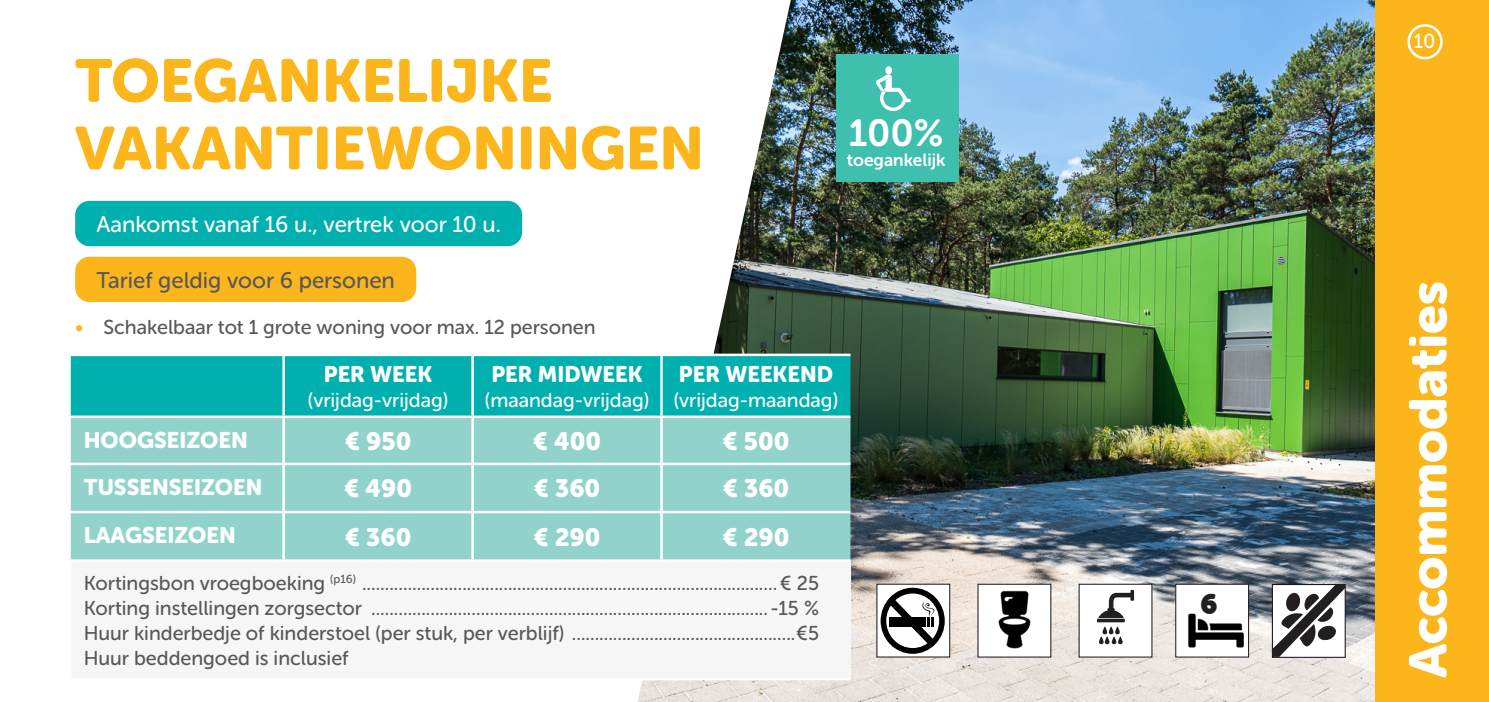
<style>
.page{position:relative;width:1489px;height:702px;background:#fff}
.page>*{position:absolute;margin:0;border:0;box-sizing:border-box;transform-origin:0 0}
.Paragraph_Style_1{font:60px "Museo Sans Rounded 900";color:#fcb61c}
.Paragraph_Style_1-2{font:52.5px "Museo Sans Rounded 900";color:#fff}
.Paragraph_Style_1-3{font:37.5px "Museo Sans Rounded 700";color:#fff}
.t1{font:28px "Museo Sans Rounded";color:#231f20}
.Paragraph_Style_1-4{font:25px "Museo Sans Rounded 900";color:#fff}
.Paragraph_Style_1-5{font:22.5px "Museo Sans Rounded 900";color:#fff}
.arcering_aankomst{font:22.5px "Museo Sans Rounded 500";color:#fff}
.arcering_geel{font:22.5px "Museo Sans Rounded 500";color:#57585a}
.Paragraph_Style_1-6{font:20px "Museo Sans Rounded 500";color:#57585a}
.t2{font:20px "Museo Sans Rounded 500";color:#fff}
.Paragraph_Style_1-7{font:17.5px "Museo Sans Rounded 700";color:#fff}
.s1{color:#fcb61c}
</style>
<div class="page">
<img style="left:637px;top:0;width:738px;height:702px">
<div style="left:836px;top:54px;width:122px;height:128px;background:#3fbfae"></div>
<div style="left:71px;top:356px;width:779px;height:59px;background:#00b0af"></div>
<div style="left:71px;top:418px;width:779px;height:141px;background:#91d3cb"></div>
<div style="left:70px;top:560px;width:780px;height:119px;background:#f6f6f7"></div>
<hr style="left:282px;top:356px;width:3px;height:59px;background:#fff">
<hr style="left:471px;top:356px;width:3px;height:59px;background:#fff">
<hr style="left:660px;top:356px;width:2px;height:59px;background:#fff">
<hr style="left:282px;top:418px;width:3px;height:44px;background:#fff">
<hr style="left:471px;top:418px;width:3px;height:44px;background:#fff">
<hr style="left:660px;top:418px;width:2px;height:44px;background:#fff">
<hr style="left:68px;top:462px;width:215px;height:3px;background:#fff">
<hr style="left:283px;top:462px;width:189px;height:3px;background:#fff">
<hr style="left:282px;top:465px;width:3px;height:46px;background:#fff">
<hr style="left:472px;top:462px;width:189px;height:3px;background:#fff">
<hr style="left:471px;top:465px;width:3px;height:46px;background:#fff">
<hr style="left:661px;top:462px;width:189px;height:3px;background:#fff">
<hr style="left:660px;top:465px;width:2px;height:46px;background:#fff">
<hr style="left:68px;top:511px;width:215px;height:2px;background:#fff">
<hr style="left:283px;top:511px;width:189px;height:2px;background:#fff">
<hr style="left:282px;top:513px;width:3px;height:46px;background:#fff">
<hr style="left:472px;top:511px;width:189px;height:2px;background:#fff">
<hr style="left:471px;top:513px;width:3px;height:46px;background:#fff">
<hr style="left:661px;top:511px;width:189px;height:2px;background:#fff">
<hr style="left:660px;top:513px;width:2px;height:46px;background:#fff">
<hr style="left:472px;top:353px;width:189px;height:3px;background:#fff">
<hr style="left:661px;top:353px;width:189px;height:3px;background:#fff">
<hr style="left:472px;top:415px;width:189px;height:3px;background:#fff">
<hr style="left:661px;top:415px;width:189px;height:3px;background:#fff">
<hr style="left:68px;top:559px;width:215px;height:3px;background:#fff">
<hr style="left:68px;top:562px;width:3px;height:115px;background:#fff">
<hr style="left:283px;top:559px;width:189px;height:3px;background:#fff">
<hr style="left:472px;top:559px;width:189px;height:3px;background:#fff">
<hr style="left:661px;top:559px;width:189px;height:3px;background:#fff">
<hr style="left:68px;top:677px;width:215px;height:3px;background:#fff">
<hr style="left:283px;top:677px;width:189px;height:3px;background:#fff">
<hr style="left:472px;top:677px;width:189px;height:3px;background:#fff">
<hr style="left:661px;top:677px;width:189px;height:3px;background:#fff">
<div style="left:75px;top:201px;width:447px;height:45px;background:#00b0af;border-radius:14px"></div>
<div style="left:75px;top:257px;width:341px;height:45px;background:#fcb61c;border-radius:14px"></div>
<svg style="left:875px;top:66px;width:35px;height:45px"></svg>
<div style="left:977px;top:583px;width:74px;height:74px;background:#fff"></div>
<svg style="left:1272px;top:583px;width:73px;height:74px"></svg>
<div style="left:1078px;top:583px;width:74px;height:74px;background:#fff"></div>
<div style="left:1175px;top:583px;width:73px;height:74px;background:#fff;border:1px solid #241f21"></div>
<img style="left:1188px;top:613px;width:56px;height:35px">
<img style="left:998px;top:590px;width:33px;height:59px">
<svg style="left:1098px;top:590px;width:37px;height:28px"></svg>
<svg style="left:1096px;top:618px;width:28px;height:4px"></svg>
<svg style="left:1099px;top:626px;width:24px;height:18px"></svg>
<div style="left:1375px;top:0;width:113px;height:702px;background:#fcb61c"></div>
<div style="left:1407px;top:24px;width:35px;height:35px;border:2px solid #fff;border-radius:50%"></div>
<div style="left:876px;top:583px;width:74px;height:74px;background:#fff;border:1px solid #241f21"></div>
<svg style="left:880px;top:587px;width:64px;height:66px"></svg>
<p class="Paragraph_Style_1" style="left:75px;top:47px;width:479px">TOEGANKELIJKE</p>
<p class="Paragraph_Style_1" style="left:75px;top:114px;width:630px">VAKANTIEWONINGEN</p>
<p class="Paragraph_Style_1-3" style="left:848px;top:112px;width:96px">100%</p>
<p class="Paragraph_Style_1-7" style="left:846px;top:150px;width:100px">toegankelijk</p>
<p class="arcering_aankomst" style="left:96px;top:212px;width:406px">Aankomst vanaf 16 u., vertrek voor 10 u.</p>
<p class="arcering_geel" style="left:96px;top:268px;width:300px">Tarief geldig voor 6 personen</p>
<p class="Paragraph_Style_1-6" style="left:75px;top:316px;width:522px"><span class="s1">•</span> Schakelbaar tot 1 grote woning voor max. 12 personen</p>
<p class="Paragraph_Style_1-5" style="left:324px;top:361px;width:110px">PER WEEK</p>
<p class="t2" style="left:308px;top:389px;width:142px">(vrijdag-vrijdag)</p>
<p class="Paragraph_Style_1-5" style="left:491px;top:361px;width:153px">PER MIDWEEK</p>
<p class="t2" style="left:485px;top:389px;width:166px">(maandag-vrijdag)</p>
<p class="Paragraph_Style_1-5" style="left:679px;top:361px;width:156px">PER WEEKEND</p>
<p class="t2" style="left:673px;top:389px;width:166px">(vrijdag-maandag)</p>
<p class="Paragraph_Style_1-5" style="left:84px;top:427px;width:166px">HOOGSEIZOEN</p>
<p class="Paragraph_Style_1-4" style="left:345px;top:427px;width:68px">€ 950</p>
<p class="Paragraph_Style_1-4" style="left:533px;top:427px;width:70px">€ 400</p>
<p class="Paragraph_Style_1-4" style="left:722px;top:427px;width:69px">€ 500</p>
<p class="Paragraph_Style_1-5" style="left:84px;top:474px;width:180px">TUSSENSEIZOEN</p>
<p class="Paragraph_Style_1-4" style="left:344px;top:474px;width:69px">€ 490</p>
<p class="Paragraph_Style_1-4" style="left:533px;top:474px;width:68px">€ 360</p>
<p class="Paragraph_Style_1-4" style="left:722px;top:474px;width:68px">€ 360</p>
<p class="Paragraph_Style_1-5" style="left:84px;top:522px;width:153px">LAAGSEIZOEN</p>
<p class="Paragraph_Style_1-4" style="left:345px;top:522px;width:68px">€ 360</p>
<p class="Paragraph_Style_1-4" style="left:533px;top:522px;width:68px">€ 290</p>
<p class="Paragraph_Style_1-4" style="left:722px;top:522px;width:68px">€ 290</p>
<p class="Paragraph_Style_1-6" style="left:84px;top:572px;width:737px">Kortingsbon vroegboeking <sup>(p16)</sup> ...........................................................................................€ 25</p>
<p class="Paragraph_Style_1-6" style="left:84px;top:597px;width:737px">Korting instellingen zorgsector ....................................................................................... -15 %</p>
<p class="Paragraph_Style_1-6" style="left:84px;top:622px;width:737px">Huur kinderbedje of kinderstoel (per stuk, per verblijf) .................................................€5</p>
<p class="Paragraph_Style_1-6" style="left:84px;top:647px;width:266px">Huur beddengoed is inclusief</p>
<p class="t1" style="left:1200px;top:587px;width:19px">6</p>
<p class="t2" style="left:1413px;top:30px;width:23px">10</p>
<p class="Paragraph_Style_1-2" style="left:1398px;top:677px;width:398px;rotate:-90deg">Accommodaties</p>
</div>
